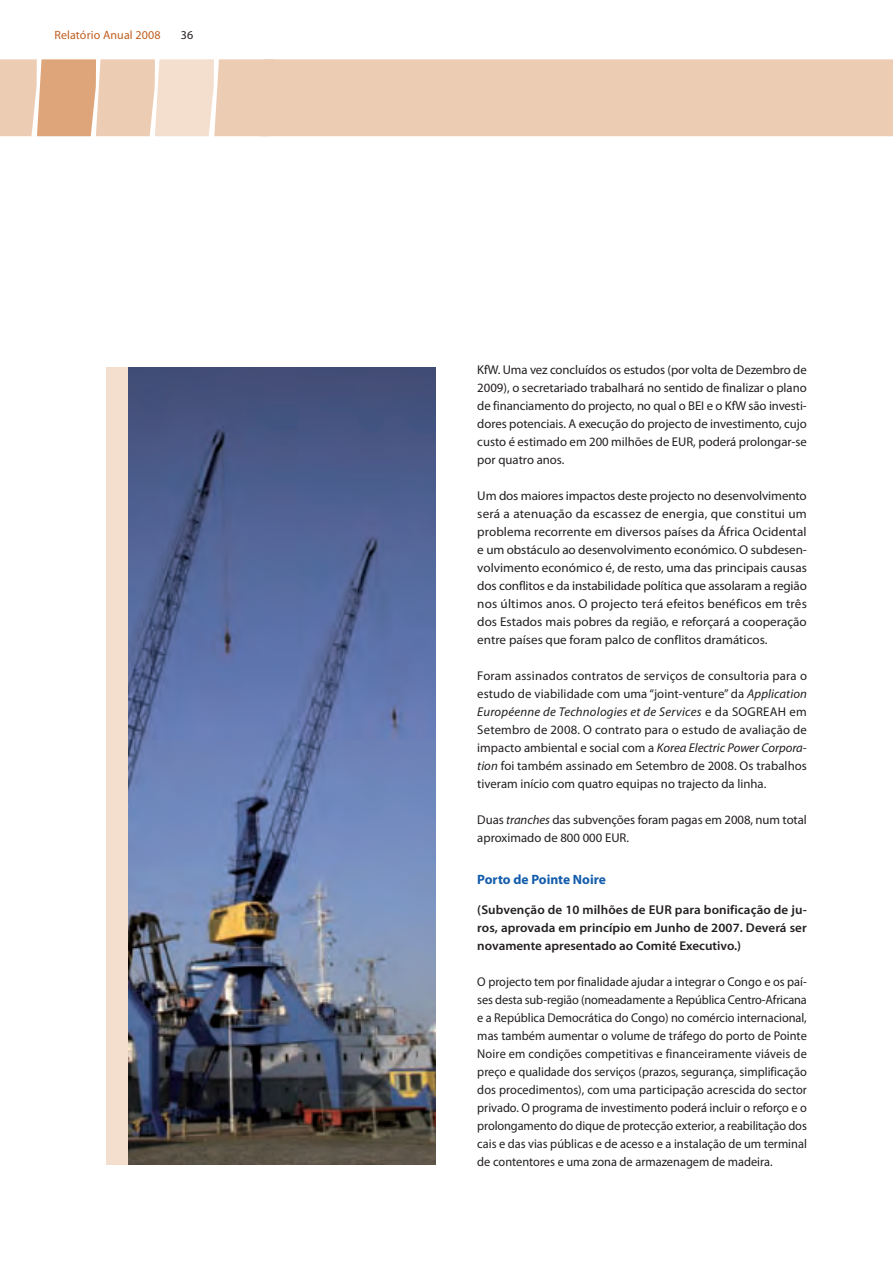
<style>
.page{position:relative;width:893px;height:1263px;background:#fff}
.page>*{position:absolute;margin:0;border:0;box-sizing:border-box;transform-origin:0 0}
.t1{font:700 13.5px "Myriad Pro";color:#135cab}
.t2{font:12.75px/18px "Myriad Pro";color:#231f20;text-align:justify}
.t3{font:600 12.75px/18px "Myriad Pro";color:#231f20;text-align:justify}
.t4{font:12px "Myriad Pro";letter-spacing:.01em;color:#c05e1f}
.t5{font:12px "Myriad Pro";color:#231f20}
.s1{font-style:italic}
</style>
<div class="page">
<div style="left:274px;top:59px;width:619px;height:77px;background:#edccb4"></div>
<svg style="left:0;top:59px;width:274px;height:77px;background:#eccbb2"></svg>
<img style="left:128px;top:367px;width:308px;height:797px">
<div style="left:106px;top:367px;width:22px;height:798px;background:#f4dfcf"></div>
<p class="t4" style="left:54px;top:27px;width:108px">Relatório Anual 2008</p>
<p class="t5" style="left:181px;top:27px;width:14px">36</p>
<p class="t2" style="left:477px;top:360px;width:331px">KfW. Uma vez concluídos os estudos (por volta de Dezembro de 2009), o secretariado trabalhará no sentido de finalizar o plano de financiamento do projecto, no qual o BEI e o KfW são investi&shy;dores potenciais. A execução do projecto de investimento, cujo custo é estimado em 200 milhões de EUR, poderá prolongar-se por quatro anos.</p>
<p class="t2" style="left:477px;top:486px;width:331px">Um dos maiores impactos deste projecto no desenvolvimento será a atenuação da escassez de energia, que constitui um problema recorrente em diversos países da África Ocidental e um obstáculo ao desenvolvimento económico. O subdesen&shy;volvimento económico é, de resto, uma das principais causas dos conflitos e da instabilidade política que assolaram a região nos últimos anos. O projecto terá efeitos benéficos em três dos Estados mais pobres da região, e reforçará a cooperação entre países que foram palco de conflitos dramáticos.</p>
<p class="t2" style="left:477px;top:666px;width:331px">Foram assinados contratos de serviços de consultoria para o estudo de viabilidade com uma “joint-venture” da <span class="s1">Application Européenne de Technologies et de Services</span> e da SOGREAH em Setembro de 2008. O contrato para o estudo de avaliação de impacto ambiental e social com a <span class="s1">Korea Electric Power Corpora&shy;tion</span> foi também assinado em Setembro de 2008. Os trabalhos tiveram início com quatro equipas no trajecto da linha.</p>
<p class="t2" style="left:477px;top:810px;width:331px">Duas <span class="s1">tranches</span> das subvenções foram pagas em 2008, num total aproximado de 800 000 EUR.</p>
<p class="t1" style="left:477px;top:871px;width:130px">Porto de Pointe Noire</p>
<p class="t3" style="left:477px;top:901px;width:331px">(Subvenção de 10 milhões de EUR para bonificação de ju&shy;ros, aprovada em princípio em Junho de 2007. Deverá ser novamente apresentado ao Comité Executivo.)</p>
<p class="t2" style="left:477px;top:972px;width:331px">O projecto tem por finalidade ajudar a integrar o Congo e os paí&shy;ses desta sub-região (nomeadamente a República Centro-Africana e a República Democrática do Congo) no comércio internacional, mas também aumentar o volume de tráfego do porto de Pointe Noire em condições competitivas e financeiramente viáveis de preço e qualidade dos serviços (prazos, segurança, simplificação dos procedimentos), com uma participação acrescida do sector privado. O programa de investimento poderá incluir o reforço e o prolongamento do dique de protecção exterior, a reabilitação dos cais e das vias públicas e de acesso e a instalação de um terminal de contentores e uma zona de armazenagem de madeira.</p>
</div>
